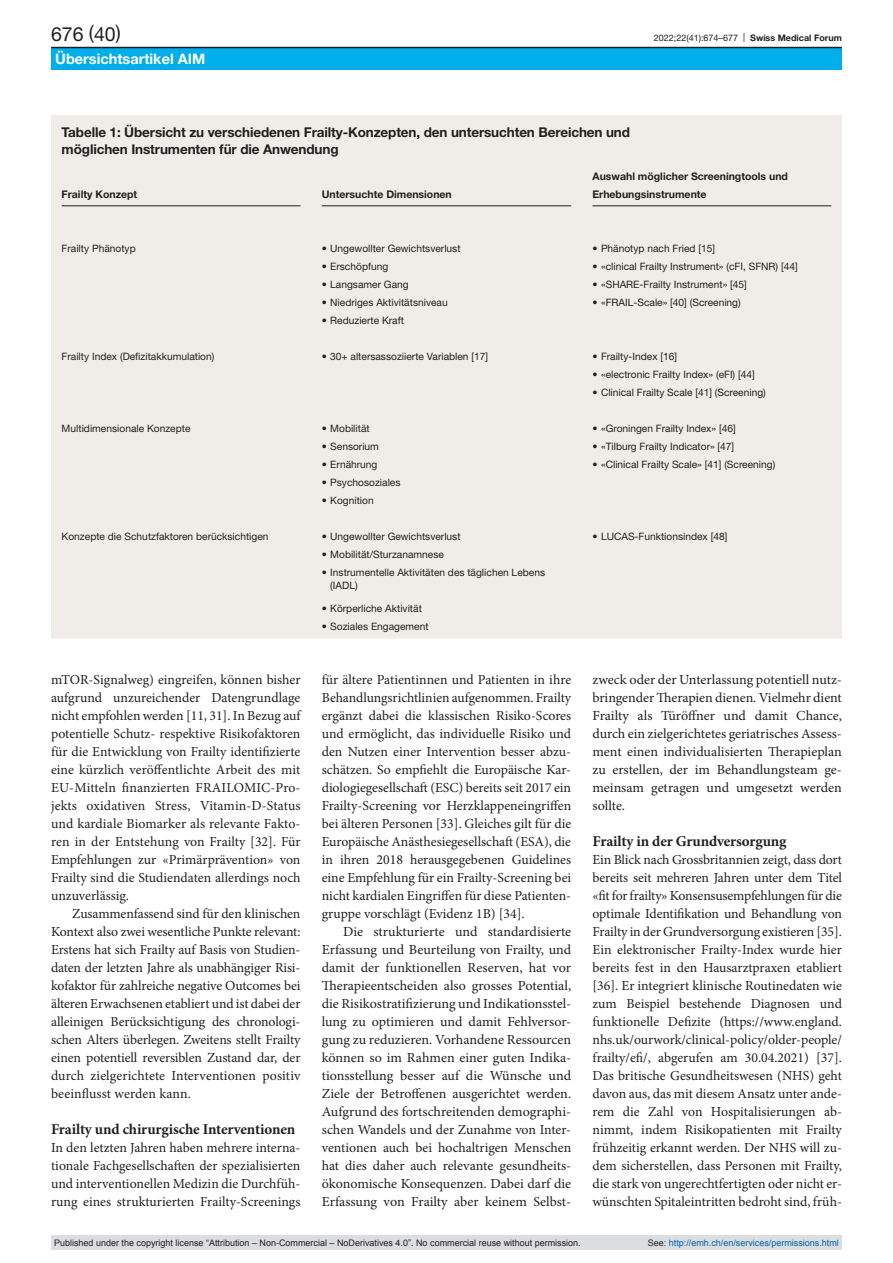
<style>
.page{position:relative;width:893px;height:1263px;background:#fff}
.page>*{position:absolute;margin:0;border:0;box-sizing:border-box;transform-origin:0 0}
.pagina{font:19.5px "Helvetica Neue LT Pro";color:#231f20}
.head2{font:700 15px "Minion Pro";letter-spacing:-.01em;color:#231f20}
.rubrik-negativ{font:700 14.55px "Helvetica Neue LT Pro";color:#fff}
.paragraph-indent{font:13.8px/18px "Minion Pro";color:#231f20;text-align:justify}
.paragraph{font:13.8px/18px "Minion Pro";color:#231f20;text-align:justify}
.table-label{font:700 13.5px/16.5px "Helvetica Neue LT Pro";letter-spacing:-.01em;color:#231f20}
.table-header{font:700 10.5px/18px "Helvetica Neue LT Pro";color:#231f20}
.table-body{font:10.2px/12.6px "Helvetica Neue LT Pro";color:#231f20}
.t1{font:9px "Arial";color:#231f20}
.t2{font:9px "Arial";color:#0066b3}
.t3{font:9px "Helvetica Neue LT Pro";color:#231f20}
.s1{font-weight:700}
.s2{color:#231f20}
</style>
<div class="page">
<div style="left:51px;top:115px;width:791px;height:524px;background:#f0ece7"></div>
<hr style="left:62px;top:206px;width:238px;height:1px;background:#231f20">
<hr style="left:322px;top:206px;width:249px;height:1px;background:#231f20">
<hr style="left:592px;top:206px;width:239px;height:1px;background:#231f20">
<div style="left:51px;top:47px;width:791px;height:23px;background:#00aeeb"></div>
<hr style="left:51px;top:47px;width:791px;height:1px;background:#231f20">
<div style="left:51px;top:1235px;width:791px;height:15px;background:#dcdddf"></div>
<p class="pagina" style="left:51px;top:22px;width:71px">676 (40)</p>
<p class="t3" style="left:654px;top:32px;width:190px">2022;22(41):674–677 | <span class="s1">Swiss Medical Forum</span></p>
<p class="rubrik-negativ" style="left:55px;top:49px;width:152px">Übersichtsartikel AIM</p>
<p class="table-label" style="left:62px;top:124px;width:570px">Tabelle 1: Übersicht zu verschiedenen Frailty-Konzepten, den untersuchten Bereichen und möglichen Instrumenten für die Anwendung</p>
<p class="table-header" style="left:62px;top:185px;width:77px">Frailty Konzept</p>
<p class="table-header" style="left:322px;top:185px;width:132px">Untersuchte Dimensionen</p>
<p class="table-header" style="left:592px;top:167px;width:197px">Auswahl möglicher Screeningtools und<br>Erhebungsinstrumente</p>
<p class="table-body" style="left:62px;top:242px;width:76px">Frailty Phänotyp</p>
<p class="table-body" style="left:322px;top:242px;width:140px">• Ungewollter Gewichtsverlust</p>
<p class="table-body" style="left:322px;top:260px;width:68px">• Erschöpfung</p>
<p class="table-body" style="left:322px;top:278px;width:88px">• Langsamer Gang</p>
<p class="table-body" style="left:322px;top:296px;width:127px">• Niedriges Aktivitätsniveau</p>
<p class="table-body" style="left:322px;top:314px;width:84px">• Reduzierte Kraft</p>
<p class="table-body" style="left:592px;top:242px;width:124px">• Phänotyp nach Fried [15]</p>
<p class="table-body" style="left:592px;top:260px;width:207px">• «clinical Frailty Instrument» (cFI, SFNR) [44]</p>
<p class="table-body" style="left:592px;top:278px;width:156px">• «SHARE-Frailty Instrument» [45]</p>
<p class="table-body" style="left:592px;top:296px;width:150px">• «FRAIL-Scale» [40] (Screening)</p>
<p class="table-body" style="left:62px;top:350px;width:154px">Frailty Index (Defizitakkumulation)</p>
<p class="table-body" style="left:322px;top:350px;width:168px">• 30+ altersassoziierte Variablen [17]</p>
<p class="table-body" style="left:592px;top:350px;width:86px">• Frailty-Index [16]</p>
<p class="table-body" style="left:592px;top:368px;width:164px">• «electronic Frailty Index» (eFI) [44]</p>
<p class="table-body" style="left:592px;top:386px;width:175px">• Clinical Frailty Scale [41] (Screening)</p>
<p class="table-body" style="left:62px;top:422px;width:130px">Multidimensionale Konzepte</p>
<p class="table-body" style="left:322px;top:422px;width:49px">• Mobilität</p>
<p class="table-body" style="left:322px;top:440px;width:59px">• Sensorium</p>
<p class="table-body" style="left:322px;top:458px;width:57px">• Ernährung</p>
<p class="table-body" style="left:322px;top:476px;width:80px">• Psychosoziales</p>
<p class="table-body" style="left:322px;top:494px;width:53px">• Kognition</p>
<p class="table-body" style="left:592px;top:422px;width:145px">• «Groningen Frailty Index» [46]</p>
<p class="table-body" style="left:592px;top:440px;width:143px">• «Tilburg Frailty Indicator» [47]</p>
<p class="table-body" style="left:592px;top:458px;width:184px">• «Clinical Frailty Scale» [41] (Screening)</p>
<p class="table-body" style="left:62px;top:530px;width:208px">Konzepte die Schutzfaktoren berücksichtigen</p>
<p class="table-body" style="left:322px;top:530px;width:140px">• Ungewollter Gewichtsverlust</p>
<p class="table-body" style="left:322px;top:548px;width:124px">• Mobilität/Sturzanamnese</p>
<p class="table-body" style="left:330px;top:566px;width:216px;text-indent:-9px">• Instrumentelle Aktivitäten des täglichen Lebens (IADL)</p>
<p class="table-body" style="left:322px;top:602px;width:102px">• Körperliche Aktivität</p>
<p class="table-body" style="left:322px;top:620px;width:108px">• Soziales Engagement</p>
<p class="paragraph-indent" style="left:51px;top:671px;width:251px">mTOR-Signalweg) eingreifen, können bisher aufgrund unzureichender Datengrundlage nicht empfohlen werden [11, 31]. In Bezug auf potentielle Schutz- respektive Risikofaktoren für die Entwicklung von Frailty identifizierte eine kürzlich veröffentlichte Arbeit des mit EU-Mitteln finanzierten FRAILOMIC-Pro&shy;jekts oxidativen Stress, Vitamin-D-Status und kardiale Biomarker als relevante Fakto&shy;ren in der Entstehung von Frailty [32]. Für Empfehlungen zur «Primärprävention» von Frailty sind die Studiendaten allerdings noch unzuverlässig.</p>
<p class="paragraph-indent" style="left:51px;top:905px;width:251px;text-indent:21px">Zusammenfassend sind für den klinischen Kontext also zwei wesentliche Punkte relevant:<br>Erstens hat sich Frailty auf Basis von Studien&shy;daten der letzten Jahre als unabhängiger Risi&shy;kofaktor für zahlreiche negative Outcomes bei älteren Erwachsenen etabliert und ist dabei der alleinigen Berücksichtigung des chronologi&shy;schen Alters überlegen. Zweitens stellt Frailty einen potentiell reversiblen Zustand dar, der durch zielgerichtete Interventionen positiv beeinflusst werden kann.</p>
<p class="head2" style="left:51px;top:1119px;width:246px">Frailty und chirurgische Interventionen</p>
<p class="paragraph" style="left:51px;top:1139px;width:251px">In den letzten Jahren haben mehrere interna&shy;tionale Fachgesellschaften der spezialisierten und interventionellen Medizin die Durchfüh&shy;rung eines strukturierten Frailty-Screenings</p>
<p class="paragraph" style="left:322px;top:671px;width:251px">für ältere Patientinnen und Patienten in ihre Behandlungsrichtlinien aufgenommen. Frailty ergänzt dabei die klassischen Risiko-Scores und ermöglicht, das individuelle Risiko und den Nutzen einer Intervention besser abzu&shy;schätzen. So empfiehlt die Europäische Kar&shy;diologiegesellschaft (ESC) bereits seit 2017 ein Frailty-Screening vor Herzklappeneingriffen bei älteren Personen [33]. Gleiches gilt für die Europäische Anästhesiegesellschaft (ESA), die in ihren 2018 herausgegebenen Guidelines eine Empfehlung für ein Frailty-Screening bei nicht kardialen Eingriffen für diese Patienten&shy;gruppe vorschlägt (Evidenz 1B) [34].</p>
<p class="paragraph-indent" style="left:322px;top:923px;width:251px;text-indent:21px">Die strukturierte und standardisierte Erfassung und Beurteilung von Frailty, und damit der funktionellen Reserven, hat vor Therapieentscheiden also grosses Potential, die Risikostratifizierung und Indikationsstel&shy;lung zu optimieren und damit Fehlversor&shy;gung zu reduzieren. Vorhandene Ressourcen können so im Rahmen einer guten Indika&shy;tionsstellung besser auf die Wünsche und Ziele der Betroffenen ausgerichtet werden.<br>Aufgrund des fortschreitenden demographi&shy;schen Wandels und der Zunahme von Inter&shy;ventionen auch bei hochaltrigen Menschen hat dies daher auch relevante gesundheits&shy;ökonomische Konsequenzen. Dabei darf die Erfassung von Frailty aber keinem Selbst-</p>
<p class="table-body" style="left:592px;top:530px;width:136px">• LUCAS-Funktionsindex [48]</p>
<p class="paragraph-indent" style="left:592px;top:671px;width:251px">zweck oder der Unterlassung potentiell nutz&shy;bringender Therapien dienen. Vielmehr dient Frailty als Türöffner und damit Chance, durch ein zielgerichtetes geriatrisches Assess&shy;ment einen individualisierten Therapieplan zu erstellen, der im Behandlungsteam ge&shy;meinsam getragen und umgesetzt werden sollte.</p>
<p class="head2" style="left:592px;top:831px;width:196px">Frailty in der Grundversorgung</p>
<p class="paragraph" style="left:592px;top:851px;width:251px">Ein Blick nach Grossbritannien zeigt, dass dort bereits seit mehreren Jahren unter dem Titel «fit for frailty» Konsensusempfehlungen für die optimale Identifikation und Behandlung von Frailty in der Grundversorgung existieren [35].<br>Ein elektronischer Frailty-Index wurde hier bereits fest in den Hausarztpraxen etabliert [36]. Er integriert klinische Routinedaten wie zum Beispiel bestehende Diagnosen und funktionelle Defizite (https://www.england. nhs.uk/ourwork/clinical-policy/older-people/ frailty/efi/, abgerufen am 30.04.2021) [37].<br>Das britische Gesundheitswesen (NHS) geht davon aus, das mit diesem Ansatz unter ande&shy;rem die Zahl von Hospitalisierungen ab&shy;nimmt, indem Risikopatienten mit Frailty frühzeitig erkannt werden. Der NHS will zu&shy;dem sicherstellen, dass Personen mit Frailty, die stark von ungerechtfertigten oder nicht er&shy;wünschten Spitaleintritten bedroht sind, früh-</p>
<p class="t1" style="left:54px;top:1237px;width:528px">Published under the copyright license “Attribution – Non-Commercial – NoDerivatives 4.0”. No commercial reuse without permission.</p>
<p class="t2" style="left:648px;top:1237px;width:193px"><span class="s2">See:</span> http://emh.ch/en/services/permissions.html</p>
</div>
